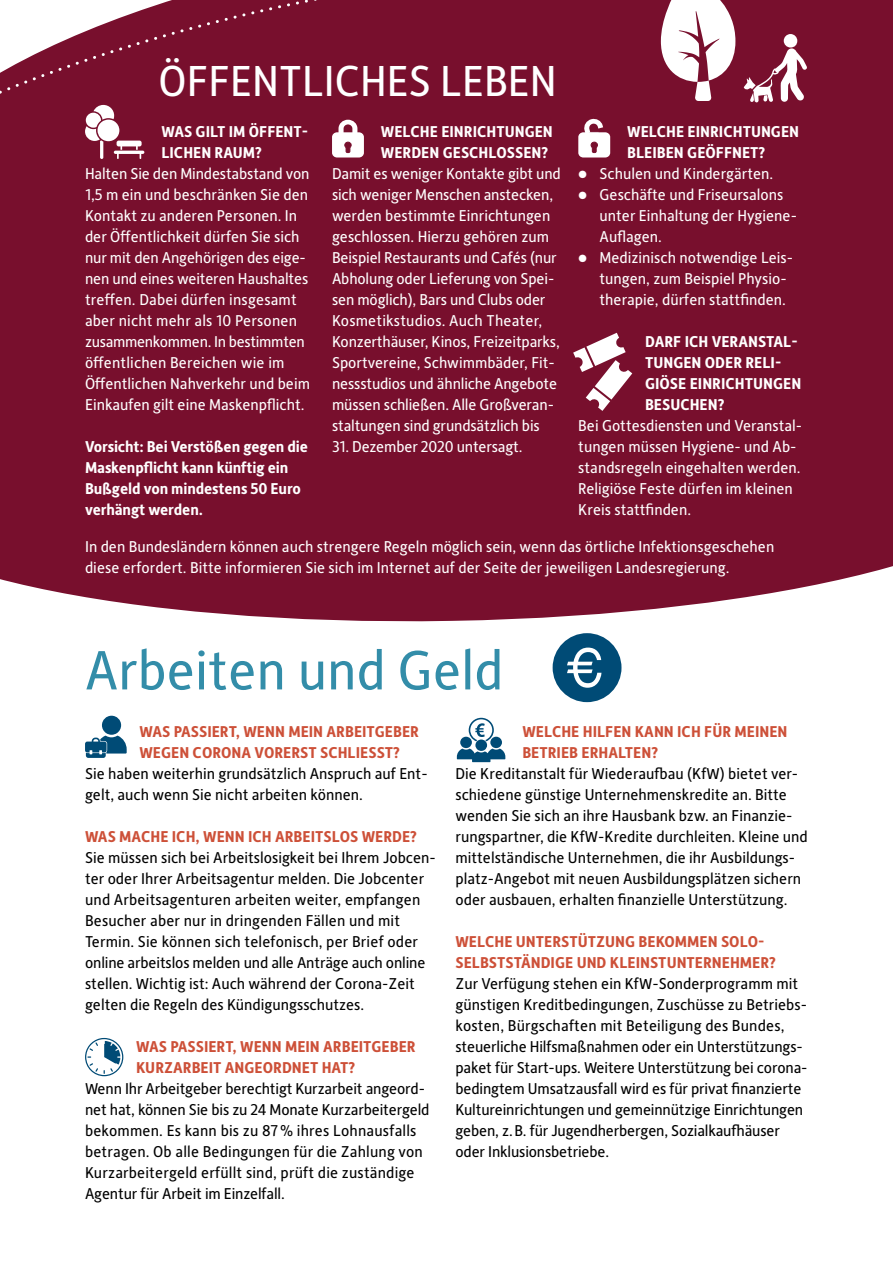
<style>
.page{position:relative;width:893px;height:1263px;background:#fff}
.page>*{position:absolute;margin:0;border:0;box-sizing:border-box;transform-origin:0 0}
.H1-gross{font:55.5px "Alber New";color:#338da9}
.H1-gross-2{font:43.5px "Alber New";color:#fff}
.Fliesstext_kleiner{font:15.75px/21px "Alber New";color:#000}
.Fliesstext_kleiner-2{font:15.75px/21px "Alber New";color:#fff}
.H2-Orange_kleiner{font:700 15.75px/21px "Alber New";color:#cd5038}
.H2-Orange_kleiner-2{font:700 15.75px/21px "Alber New";color:#fff}
.Fliesstext_kleiner-3{font:700 15.75px/21px "Alber New";letter-spacing:-.01em;color:#fff}
.s1{font-size:10.5px}
</style>
<div class="page">
<div style="left:337px;top:0;width:556px;height:334px;background:#780f2d"></div>
<div style="left:0;top:334px;width:893px;height:288px;background:#780f2d"></div>
<div style="left:343px;top:0;width:550px;height:122px;background:#780f2d"></div>
<div style="left:0;top:0;width:337px;height:392px;background:#780f2d"></div>
<svg style="left:661px;top:0;width:74px;height:101px"></svg>
<svg style="left:457px;top:718px;width:48px;height:44px"></svg>
<svg style="left:85px;top:1038px;width:38px;height:38px"></svg>
<svg style="left:85px;top:716px;width:42px;height:42px"></svg>
<svg style="left:553px;top:633px;width:68px;height:69px"></svg>
<svg style="left:573px;top:333px;width:59px;height:78px"></svg>
<svg style="left:85px;top:105px;width:59px;height:54px"></svg>
<div style="left:784px;top:34px;width:13px;height:14px;background:#fff;border-radius:50%"></div>
<svg style="left:744px;top:48px;width:63px;height:55px"></svg>
<svg style="left:332px;top:120px;width:32px;height:37px"></svg>
<svg style="left:578px;top:118px;width:32px;height:39px"></svg>
<h1 class="H1-gross-2" style="left:159px;top:52px;width:400px">ÖFFENTLICHES LEBEN</h1>
<h2 class="H2-Orange_kleiner-2" style="left:161px;top:121px;width:148px">WAS GILT IM ÖFFENT-<br>LICHEN RAUM?</h2>
<p class="Fliesstext_kleiner-2" style="left:85px;top:163px;width:226px">Halten Sie den Mindestabstand von 1,5 m ein und beschränken Sie den Kontakt zu anderen Personen. In der Öffentlichkeit dürfen Sie sich nur mit den Angehörigen des eige&shy;nen und eines weiteren Haushaltes treffen. Dabei dürfen insgesamt aber nicht mehr als 10 Personen zusammenkommen. In bestimmten öffentlichen Bereichen wie im Öffentlichen Nahverkehr und beim Einkaufen gilt eine Maskenpflicht.</p>
<p class="Fliesstext_kleiner-3" style="left:85px;top:436px;width:225px">Vorsicht: Bei Verstößen gegen die<br>Maskenpflicht kann künftig ein<br>Bußgeld von mindestens 50 Euro verhängt werden.</p>
<h2 class="H2-Orange_kleiner-2" style="left:381px;top:121px;width:173px">WELCHE EINRICHTUNGEN<br>WERDEN GESCHLOSSEN?</h2>
<p class="Fliesstext_kleiner-2" style="left:332px;top:163px;width:230px">Damit es weniger Kontakte gibt und sich weniger Menschen anstecken, werden bestimmte Einrichtungen geschlossen. Hierzu gehören zum Beispiel Restaurants und Cafés (nur Abholung oder Lieferung von Spei&shy;sen möglich), Bars und Clubs oder Kosmetikstudios. Auch Theater, Konzerthäuser, Kinos, Freizeitparks, Sportvereine, Schwimmbäder, Fit&shy;nessstudios und ähnliche Angebote müssen schließen. Alle Großveran&shy;staltungen sind grundsätzlich bis</p>
<p class="Fliesstext_kleiner-2" style="left:332px;top:436px;width:192px">31. Dezember 2020 untersagt.</p>
<h2 class="H2-Orange_kleiner-2" style="left:627px;top:121px;width:173px">WELCHE EINRICHTUNGEN<br>BLEIBEN GEÖFFNET?</h2>
<p class="Fliesstext_kleiner-2" style="left:578px;top:163px;width:196px"><span class="s1">●</span> Schulen und Kindergärten.</p>
<p class="Fliesstext_kleiner-2" style="left:600px;top:184px;width:199px;text-indent:-21px"><span class="s1">●</span> Geschäfte und Friseursalons unter Einhaltung der Hygiene-<br>Auflagen.</p>
<p class="Fliesstext_kleiner-2" style="left:600px;top:247px;width:195px;text-indent:-21px"><span class="s1">●</span> Medizinisch notwendige Leis&shy;tungen, zum Beispiel Physio&shy;therapie, dürfen stattfinden.</p>
<h2 class="H2-Orange_kleiner-2" style="left:645px;top:331px;width:158px">DARF ICH VERANSTAL-<br>TUNGEN ODER RELI-<br>GIÖSE EINRICHTUNGEN<br>BESUCHEN?</h2>
<p class="Fliesstext_kleiner-2" style="left:578px;top:415px;width:225px">Bei Gottesdiensten und Veranstal&shy;tungen müssen Hygiene- und Ab&shy;standsregeln eingehalten werden.<br>Religiöse Feste dürfen im kleinen<br>Kreis stattfinden.</p>
<p class="Fliesstext_kleiner-2" style="left:85px;top:536px;width:691px">In den Bundesländern können auch strengere Regeln möglich sein, wenn das örtliche Infektionsgeschehen diese erfordert. Bitte informieren Sie sich im Internet auf der Seite der jeweiligen Landesregierung.</p>
<h1 class="H1-gross" style="left:85px;top:634px;width:420px">Arbeiten und Geld</h1>
<h2 class="H2-Orange_kleiner" style="left:139px;top:721px;width:281px">WAS PASSIERT, WENN MEIN ARBEITGEBER<br>WEGEN CORONA VORERST SCHLIESST?</h2>
<p class="Fliesstext_kleiner" style="left:85px;top:763px;width:344px">Sie haben weiterhin grundsätzlich Anspruch auf Ent&shy;gelt, auch wenn Sie nicht arbeiten können.</p>
<h2 class="H2-Orange_kleiner" style="left:85px;top:826px;width:334px">WAS MACHE ICH, WENN ICH ARBEITSLOS WERDE?</h2>
<p class="Fliesstext_kleiner" style="left:85px;top:847px;width:352px">Sie müssen sich bei Arbeitslosigkeit bei Ihrem Jobcen&shy;ter oder Ihrer Arbeitsagentur melden. Die Jobcenter und Arbeitsagenturen arbeiten weiter, empfangen Besucher aber nur in dringenden Fällen und mit Termin. Sie können sich telefonisch, per Brief oder online arbeitslos melden und alle Anträge auch online stellen. Wichtig ist: Auch während der Corona-Zeit gelten die Regeln des Kündigungsschutzes.</p>
<h2 class="H2-Orange_kleiner" style="left:136px;top:1036px;width:281px">WAS PASSIERT, WENN MEIN ARBEITGEBER<br>KURZARBEIT ANGEORDNET HAT?</h2>
<p class="Fliesstext_kleiner" style="left:85px;top:1078px;width:346px">Wenn Ihr Arbeitgeber berechtigt Kurzarbeit angeord&shy;net hat, können Sie bis zu 24 Monate Kurzarbeitergeld bekommen. Es kann bis zu 87 % ihres Lohnausfalls betragen. Ob alle Bedingungen für die Zahlung von Kurzarbeitergeld erfüllt sind, prüft die zuständige Agentur für Arbeit im Einzelfall.</p>
<h2 class="H2-Orange_kleiner" style="left:522px;top:721px;width:267px">WELCHE HILFEN KANN ICH FÜR MEINEN<br>BETRIEB ERHALTEN?</h2>
<p class="Fliesstext_kleiner" style="left:455px;top:763px;width:354px">Die Kreditanstalt für Wiederaufbau (KfW) bietet ver&shy;schiedene günstige Unternehmenskredite an. Bitte wenden Sie sich an ihre Hausbank bzw. an Finanzie&shy;rungspartner, die KfW-Kredite durchleiten. Kleine und mittelständische Unternehmen, die ihr Ausbildungs&shy;platz-Angebot mit neuen Ausbildungsplätzen sichern oder ausbauen, erhalten finanzielle Unterstützung.</p>
<h2 class="H2-Orange_kleiner" style="left:455px;top:931px;width:322px">WELCHE UNTERSTÜTZUNG BEKOMMEN SOLO-<br>SELBSTSTÄNDIGE UND KLEINSTUNTERNEHMER?</h2>
<p class="Fliesstext_kleiner" style="left:455px;top:973px;width:354px">Zur Verfügung stehen ein KfW-Sonderprogramm mit günstigen Kreditbedingungen, Zuschüsse zu Betriebs&shy;kosten, Bürgschaften mit Beteiligung des Bundes, steuerliche Hilfsmaßnahmen oder ein Unterstützungs&shy;paket für Start-ups. Weitere Unterstützung bei corona&shy;bedingtem Umsatzausfall wird es für privat finanzierte Kultureinrichtungen und gemeinnützige Einrichtungen geben, z.B. für Jugendherbergen, Sozialkaufhäuser oder Inklusionsbetriebe.</p>
</div>
